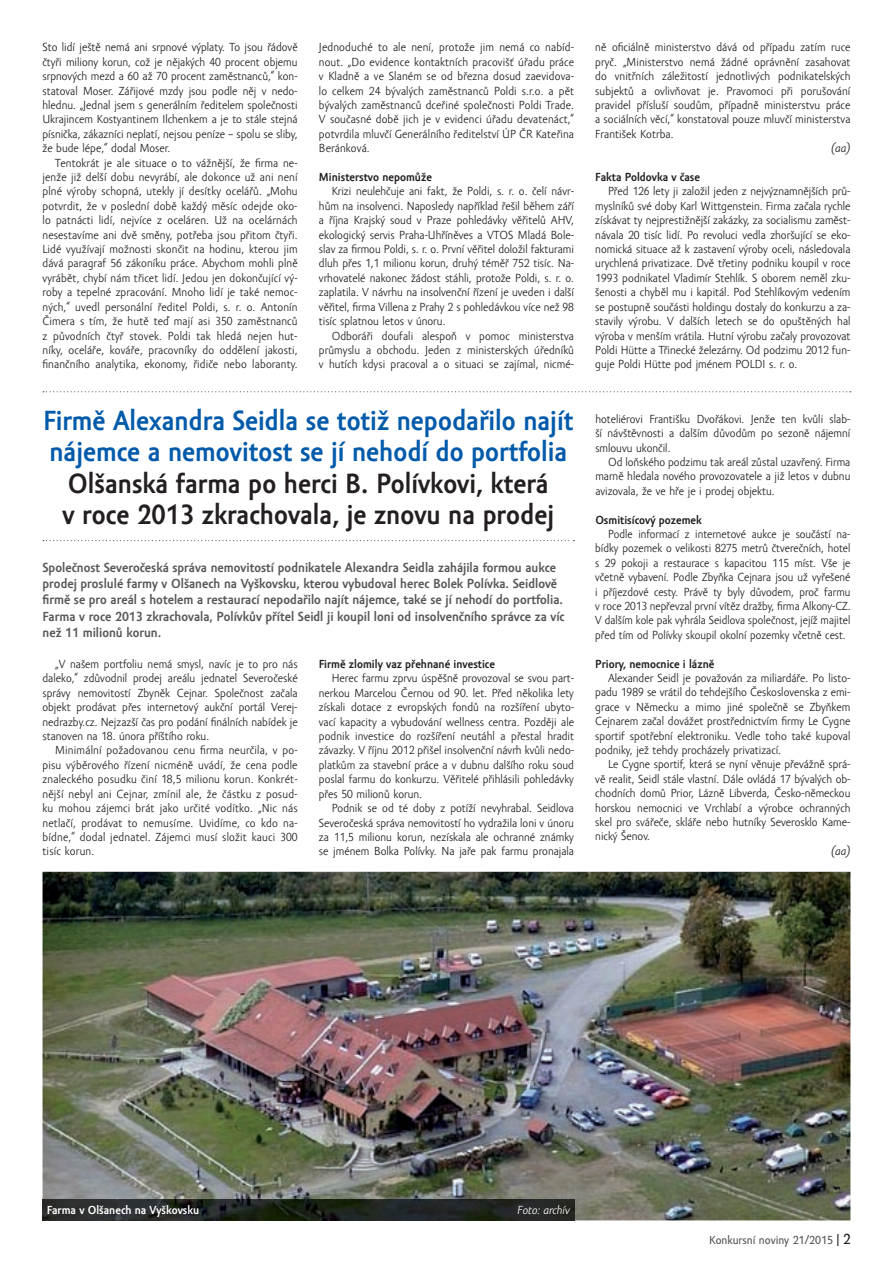
<style>
.page{position:relative;width:893px;height:1263px;background:#fff}
.page>*{position:absolute;margin:0;border:0;box-sizing:border-box;transform-origin:0 0}
.t1{font:700 28.5px/31.3px "Amor Sans Pro";color:#015aaa}
.t2{font:700 28.5px/31.3px "Amor Sans Pro";color:#231f20}
.t3{font:700 13.5px/16.2px "Amor Sans Pro";color:#57585a}
.t4{font:12px/14.4px "Amor Sans Pro";color:#231f20;text-align:justify}
.t5{font:700 12px "Amor Sans Pro";color:#231f20}
.t6{font:700 12px "Amor Sans Pro";color:#fff}
.t7{font:12px "Amor Sans Text Pro";color:#57585a}
.t8{font:italic 12px "Amor Sans Pro";color:#fff}
.t9{font:italic 12px "Amor Sans Pro";color:#231f20}
.s1{color:#231f20}
.s2{font-size:15px;color:#231f20}
</style>
<div class="page">
<svg style="left:43px;top:540px;width:531px;height:1px"></svg>
<svg style="left:43px;top:391px;width:808px;height:1px"></svg>
<img style="left:43px;top:872px;width:807px;height:348px">
<img style="left:43px;top:1199px;width:531px;height:21px">
<p class="t4" style="left:43px;top:41px;width:257px">Sto lidí ještě nemá ani srpnové výplaty. To jsou řádově čtyři miliony korun, což je nějakých 40 procent objemu srpnových mezd a 60 až 70 procent zaměstnanců,“ kon&shy;statoval Moser. Zářijové mzdy jsou podle něj v nedo&shy;hlednu. „Jednal jsem s generálním ředitelem společnosti Ukrajincem Kostyantinem Ilchenkem a je to stále stejná písnička, zákazníci neplatí, nejsou peníze – spolu se sliby, že bude lépe,“ dodal Moser.</p>
<p class="t4" style="left:43px;top:156px;width:257px;text-indent:13px">Tentokrát je ale situace o to vážnější, že firma ne&shy;jenže již delší dobu nevyrábí, ale dokonce už ani není plné výroby schopná, utekly jí desítky ocelářů. „Mohu potvrdit, že v poslední době každý měsíc odejde oko&shy;lo patnácti lidí, nejvíce z oceláren. Už na ocelárnách nesestavíme ani dvě směny, potřeba jsou přitom čtyři.<br>Lidé využívají možnosti skončit na hodinu, kterou jim dává paragraf 56 zákoníku práce. Abychom mohli plně vyrábět, chybí nám třicet lidí. Jedou jen dokončující vý&shy;roby a tepelné zpracování. Mnoho lidí je také nemoc&shy;ných,“ uvedl personální ředitel Poldi, s. r. o. Antonín Čimera s tím, že hutě teď mají asi 350 zaměstnanců z původních čtyř stovek. Poldi tak hledá nejen hut&shy;níky, oceláře, kováře, pracovníky do oddělení jakosti, finančního analytika, ekonomy, řidiče nebo laboranty.</p>
<p class="t4" style="left:319px;top:41px;width:257px">Jednoduché to ale není, protože jim nemá co nabíd&shy;nout. „Do evidence kontaktních pracovišť úřadu práce v Kladně a ve Slaném se od března dosud zaevidova&shy;lo celkem 24 bývalých zaměstnanců Poldi s.r.o. a pět bývalých zaměstnanců dceřiné společnosti Poldi Trade.<br>V současné době jich je v evidenci úřadu devatenáct,“ potvrdila mluvčí Generálního ředitelství ÚP ČR Kateřina Beránková.</p>
<p class="t5" style="left:319px;top:170px;width:115px">Ministerstvo nepomůže</p>
<p class="t4" style="left:319px;top:185px;width:257px;text-indent:13px">Krizi neulehčuje ani fakt, že Poldi, s. r. o. čelí návr&shy;hům na insolvenci. Naposledy například řešil během září a října Krajský soud v Praze pohledávky věřitelů AHV, ekologický servis Praha-Uhříněves a VTOS Mladá Bole&shy;slav za firmou Poldi, s. r. o. První věřitel doložil fakturami dluh přes 1,1 milionu korun, druhý téměř 752 tisíc. Na&shy;vrhovatelé nakonec žádost stáhli, protože Poldi, s. r. o. zaplatila. V návrhu na insolvenční řízení je uveden i další věřitel, firma Villena z Prahy 2 s pohledávkou více než 98 tisíc splatnou letos v únoru.</p>
<p class="t4" style="left:319px;top:329px;width:257px;text-indent:13px">Odboráři doufali alespoň v pomoc ministerstva průmyslu a obchodu. Jeden z ministerských úředníků v hutích kdysi pracoval a o situaci se zajímal, nicmé-</p>
<h1 class="t1" style="left:43px;top:405px;width:532px">Firmě Alexandra Seidla se totiž nepodařilo najít nájemce a nemovitost se jí nehodí do portfolia</h1>
<h1 class="t2" style="left:63px;top:468px;width:493px">Olšanská farma po herci B. Polívkovi, která v roce 2013 zkrachovala, je znovu na prodej</h1>
<p class="t3" style="left:43px;top:560px;width:524px">Společnost Severočeská správa nemovitostí podnikatele Alexandra Seidla zahájila formou aukce prodej proslulé farmy v Olšanech na Vyškovsku, kterou vybudoval herec Bolek Polívka. Seidlově firmě se pro areál s hotelem a restaurací nepodařilo najít nájemce, také se jí nehodí do portfolia.<br>Farma v roce 2013 zkrachovala, Polívkův přítel Seidl ji koupil loni od insolvenčního správce za víc než 11 milionů korun.</p>
<p class="t4" style="left:43px;top:657px;width:257px;text-indent:13px">„V našem portfoliu nemá smysl, navíc je to pro nás daleko,“ zdůvodnil prodej areálu jednatel Severočeské správy nemovitostí Zbyněk Cejnar. Společnost začala objekt prodávat přes internetový aukční portál Verej&shy;nedrazby.cz. Nejzazší čas pro podání finálních nabídek je stanoven na 18. února příštího roku.</p>
<p class="t4" style="left:43px;top:744px;width:257px;text-indent:13px">Minimální požadovanou cenu firma neurčila, v po&shy;pisu výběrového řízení nicméně uvádí, že cena podle znaleckého posudku činí 18,5 milionu korun. Konkrét&shy;nější nebyl ani Cejnar, zmínil ale, že částku z posud&shy;ku mohou zájemci brát jako určité vodítko. „Nic nás netlačí, prodávat to nemusíme. Uvidíme, co kdo na&shy;bídne,“ dodal jednatel. Zájemci musí složit kauci 300 tisíc korun.</p>
<p class="t5" style="left:319px;top:657px;width:178px">Firmě zlomily vaz přehnané investice</p>
<p class="t4" style="left:319px;top:672px;width:257px;text-indent:13px">Herec farmu zprvu úspěšně provozoval se svou part&shy;nerkou Marcelou Černou od 90. let. Před několika lety získali dotace z evropských fondů na rozšíření ubyto&shy;vací kapacity a vybudování wellness centra. Později ale podnik investice do rozšíření neutáhl a přestal hradit závazky. V říjnu 2012 přišel insolvenční návrh kvůli nedo&shy;platkům za stavební práce a v dubnu dalšího roku soud poslal farmu do konkurzu. Věřitelé přihlásili pohledávky přes 50 milionů korun.</p>
<p class="t4" style="left:319px;top:801px;width:257px;text-indent:13px">Podnik se od té doby z potíží nevyhrabal. Seidlova Severočeská správa nemovitostí ho vydražila loni v únoru za 11,5 milionu korun, nezískala ale ochranné známky se jménem Bolka Polívky. Na jaře pak farmu pronajala</p>
<p class="t4" style="left:595px;top:41px;width:257px">ně oficiálně ministerstvo dává od případu zatím ruce pryč. „Ministerstvo nemá žádné oprávnění zasahovat do vnitřních záležitostí jednotlivých podnikatelských subjektů a ovlivňovat je. Pravomoci při porušování pravidel přísluší soudům, případně ministerstvu práce a sociálních věcí,“ konstatoval pouze mluvčí ministerstva František Kotrba.</p>
<p class="t9" style="left:831px;top:142px;width:21px">(aa)</p>
<p class="t5" style="left:595px;top:170px;width:106px">Fakta Poldovka v čase</p>
<p class="t4" style="left:595px;top:185px;width:257px;text-indent:13px">Před 126 lety ji založil jeden z nejvýznamnějších prů&shy;myslníků své doby Karl Wittgenstein. Firma začala rychle získávat ty nejprestižnější zakázky, za socialismu zaměst&shy;návala 20 tisíc lidí. Po revoluci vedla zhoršující se eko&shy;nomická situace až k zastavení výroby oceli, následovala urychlená privatizace. Dvě třetiny podniku koupil v roce 1993 podnikatel Vladimír Stehlík. S oborem neměl zku&shy;šenosti a chyběl mu i kapitál. Pod Stehlíkovým vedením se postupně součásti holdingu dostaly do konkurzu a za&shy;stavily výrobu. V dalších letech se do opuštěných hal výroba v menším vrátila. Hutní výrobu začaly provozovat Poldi Hütte a Třinecké železárny. Od podzimu 2012 fun&shy;guje Poldi Hütte pod jménem POLDI s. r. o.</p>
<p class="t4" style="left:595px;top:412px;width:257px">hoteliérovi Františku Dvořákovi. Jenže ten kvůli slab&shy;ší návštěvnosti a dalším důvodům po sezoně nájemní smlouvu ukončil.</p>
<p class="t4" style="left:595px;top:455px;width:257px;text-indent:13px">Od loňského podzimu tak areál zůstal uzavřený. Firma marně hledala nového provozovatele a již letos v dubnu avizovala, že ve hře je i prodej objektu.</p>
<p class="t5" style="left:595px;top:513px;width:108px">Osmitisícový pozemek</p>
<p class="t4" style="left:595px;top:527px;width:257px;text-indent:13px">Podle informací z internetové aukce je součástí na&shy;bídky pozemek o velikosti 8275 metrů čtverečních, hotel s 29 pokoji a restaurace s kapacitou 115 míst. Vše je včetně vybavení. Podle Zbyňka Cejnara jsou už vyřešené i příjezdové cesty. Právě ty byly důvodem, proč farmu v roce 2013 nepřevzal první vítěz dražby, firma Alkony-CZ.<br>V dalším kole pak vyhrála Seidlova společnost, jejíž majitel před tím od Polívky skoupil okolní pozemky včetně cest.</p>
<p class="t5" style="left:595px;top:657px;width:121px">Priory, nemocnice i lázně</p>
<p class="t4" style="left:595px;top:671px;width:257px;text-indent:13px">Alexander Seidl je považován za miliardáře. Po listo&shy;padu 1989 se vrátil do tehdejšího Československa z emi&shy;grace v Německu a mimo jiné společně se Zbyňkem Cejnarem začal dovážet prostřednictvím firmy Le Cygne sportif spotřební elektroniku. Vedle toho také kupoval podniky, jež tehdy procházely privatizací.</p>
<p class="t4" style="left:595px;top:757px;width:257px;text-indent:13px">Le Cygne sportif, která se nyní věnuje převážně sprá&shy;vě realit, Seidl stále vlastní. Dále ovládá 17 bývalých ob&shy;chodních domů Prior, Lázně Libverda, Česko-německou horskou nemocnici ve Vrchlabí a výrobce ochranných skel pro svářeče, skláře nebo hutníky Severosklo Kame&shy;nický Šenov.</p>
<p class="t9" style="left:831px;top:844px;width:21px">(aa)</p>
<p class="t6" style="left:47px;top:1203px;width:154px">Farma v Olšanech na Vyškovsku</p>
<p class="t8" style="left:518px;top:1203px;width:54px">Foto: archív</p>
<p class="t7" style="left:709px;top:1234px;width:143px">Konkursní noviny 21/2015 <span class="s1">|</span> <span class="s2">2</span></p>
</div>
